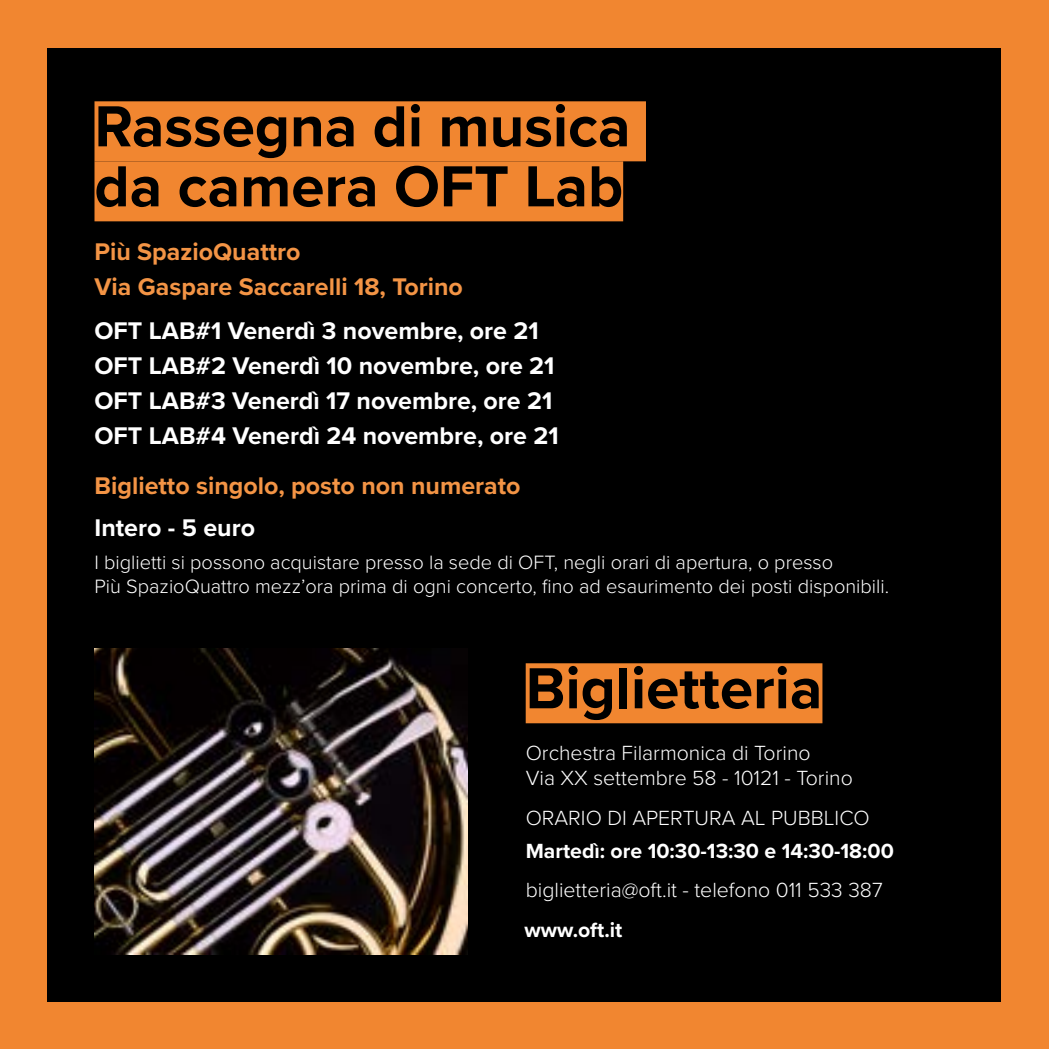
<style>
.page{position:relative;width:1049px;height:1049px;background:#f18630}
.page>*{position:absolute;margin:0;border:0;box-sizing:border-box;transform-origin:0 0}
.t1{font:700 60px/60px "Proxima Nova";color:#000}
.t2{font:700 25px/35px "Proxima Nova";color:#fff}
.t3{font:700 25px/35px "Proxima Nova";color:#f39445}
.t4{font:300 21.25px/25.5px "Proxima Nova";color:#fff}
.t5{font:700 21.25px "Proxima Nova";color:#fff}
.t6{font:300 20px/24px "Proxima Nova";color:#fff}
</style>
<div class="page">
<div style="left:48px;top:48px;width:953px;height:953px;background:#000"></div>
<div style="left:94px;top:101px;width:552px;height:60px;background:#f18630"></div>
<div style="left:94px;top:161px;width:529px;height:60px;background:#f18630"></div>
<div style="left:526px;top:663px;width:296px;height:60px;background:#f18630"></div>
<img style="left:94px;top:648px;width:374px;height:306px">
<h1 class="t1" style="left:94px;top:95px;width:538px">Rassegna di musica da camera OFT Lab</h1>
<p class="t3" style="left:94px;top:234px;width:370px">Più SpazioQuattro<br>Via Gaspare Saccarelli 18, Torino</p>
<p class="t2" style="left:94px;top:312px;width:466px">OFT LAB#1 Venerdì 3 novembre, ore 21<br>OFT LAB#2 Venerdì 10 novembre, ore 21<br>OFT LAB#3 Venerdì 17 novembre, ore 21<br>OFT LAB#4 Venerdì 24 novembre, ore 21</p>
<p class="t3" style="left:94px;top:467px;width:427px">Biglietto singolo, posto non numerato</p>
<p class="t2" style="left:94px;top:510px;width:162px">Intero - 5 euro</p>
<p class="t6" style="left:94px;top:549px;width:796px">I biglietti si possono acquistare presso la sede di OFT, negli orari di apertura, o presso<br>Più SpazioQuattro mezz’ora prima di ogni concerto, fino ad esaurimento dei posti disponibili.</p>
<h1 class="t1" style="left:526px;top:657px;width:298px">Biglietteria</h1>
<p class="t4" style="left:526px;top:739px;width:329px">Orchestra Filarmonica di Torino<br>Via XX settembre 58 - 10121 - Torino</p>
<p class="t4" style="left:526px;top:804px;width:346px">ORARIO DI APERTURA AL PUBBLICO</p>
<p class="t5" style="left:526px;top:835px;width:370px">Martedì: ore 10:30-13:30 e 14:30-18:00</p>
<p class="t4" style="left:526px;top:876px;width:358px">biglietteria@oft.it - telefono 011 533 387</p>
<p class="t5" style="left:524px;top:914px;width:99px">www.oft.it</p>
</div>
